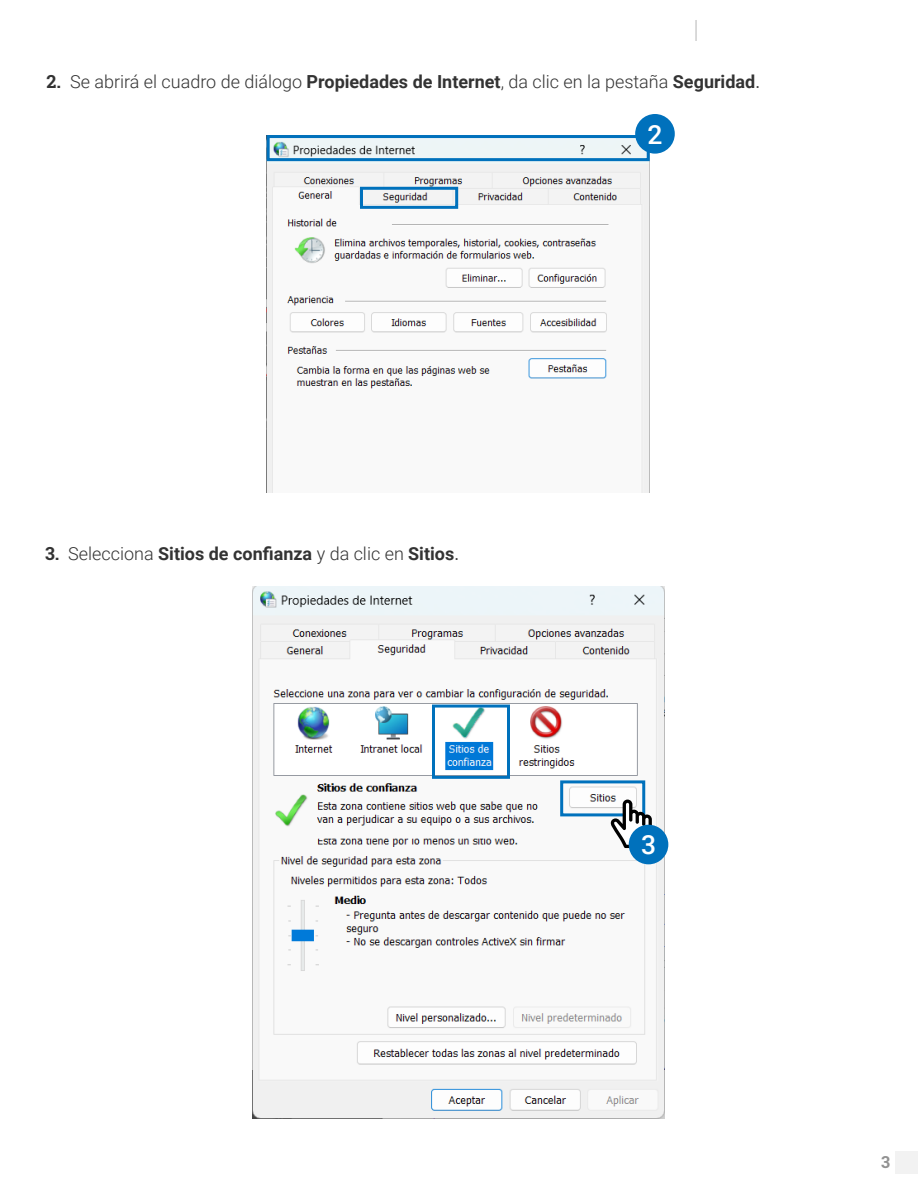
<style>
.page{position:relative;width:918px;height:1188px;background:#fff}
.page>*{position:absolute;margin:0;border:0;box-sizing:border-box;transform-origin:0 0}
.t1{font:500 26.4px "Roboto";color:#fff}
.t2{font:300 18px "Roboto";color:#333}
.t3{font:700 18px "Roboto";color:#333}
.t4{font:700 16.5px "Roboto Slab";color:#929292}
.s1{font-family:"Roboto Slab";font-weight:700}
.s2{font-weight:700}
.s3{font-weight:400}
.s4{font-family:"Roboto Slab"}
.s5{font-weight:300}
</style>
<div class="page">
<svg style="left:696px;top:20px;width:1px;height:21px"></svg>
<div style="left:896px;top:1151px;width:22px;height:23px;background:#f2f2f2"></div>
<img style="left:267px;top:139px;width:383px;height:354px">
<div style="left:267px;top:135px;width:383px;height:26px;border:3px solid #0071bc"></div>
<img style="left:252px;top:586px;width:412px;height:485px">
<div style="left:432px;top:705px;width:78px;height:74px;border:3px solid #0071bc"></div>
<div style="left:560px;top:780px;width:85px;height:36px;border:3px solid #0071bc"></div>
<div style="left:360px;top:187px;width:98px;height:22px;border:3px solid #0071bc"></div>
<div style="left:635px;top:114px;width:40px;height:40px;background:#0071bc;border-radius:50%"></div>
<svg style="left:611px;top:800px;width:41px;height:48px"></svg>
<div style="left:629px;top:825px;width:39px;height:39px;background:#0071bc;border-radius:50%"></div>
<img style="left:252px;top:1071px;width:412px;height:48px">
<p class="t2" style="left:47px;top:69px;width:715px"><span class="s1">2.</span> Se abrirá el cuadro de diálogo <span class="s2">Propiedades de Internet</span>, da clic en la pestaña <span class="s2">Seguridad</span><span class="s3">.</span></p>
<h1 class="t1" style="left:647px;top:116px;width:17px">2</h1>
<p class="t3" style="left:45px;top:541px;width:416px"><span class="s4">3.</span> <span class="s5">Selecciona</span> Sitios de confianza <span class="s5">y da clic en</span> Sitios<span class="s3">.</span></p>
<h1 class="t1" style="left:641px;top:826px;width:17px">3</h1>
<p class="t4" style="left:881px;top:1150px;width:10px">3</p>
</div>
